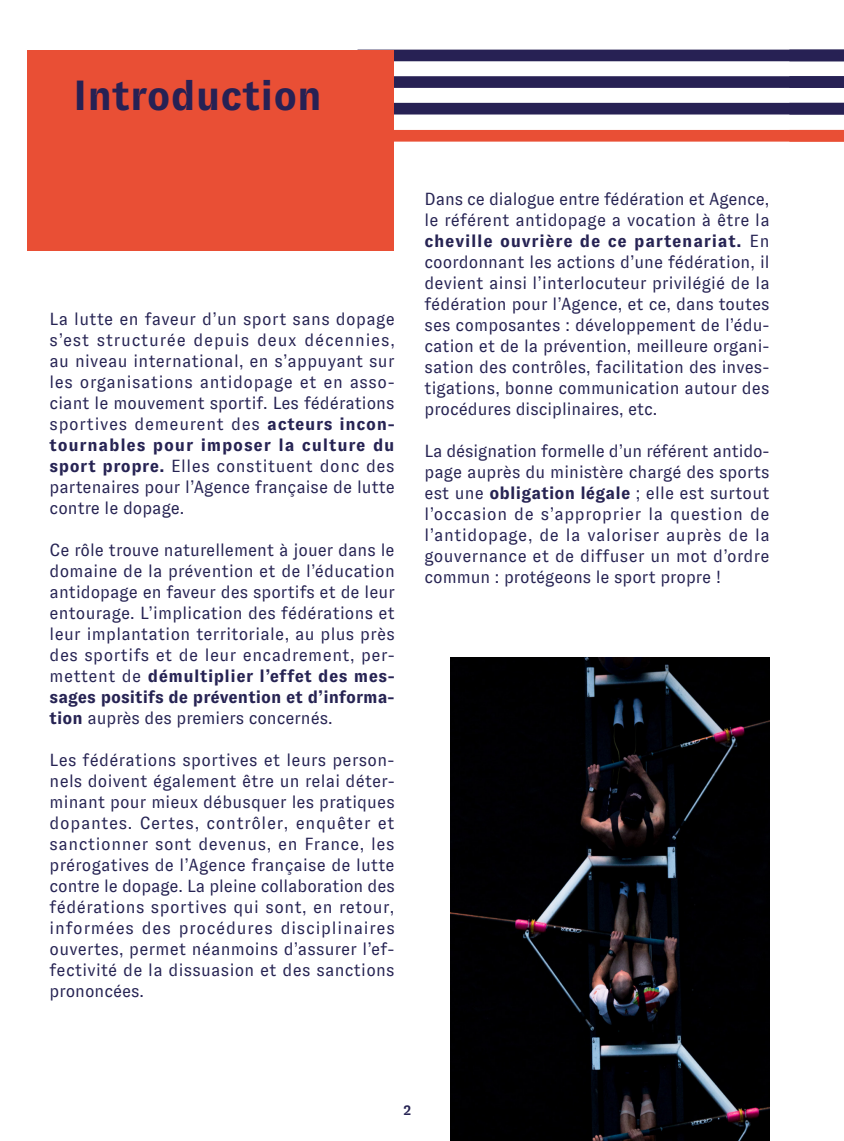
<style>
.page{position:relative;width:844px;height:1141px;background:#fff}
.page>*{position:absolute;margin:0;border:0;box-sizing:border-box;transform-origin:0 0}
.t1{font:700 42px "GT Zirkon";color:#272154}
.t2{font:17.5px/21px "GT Zirkon";letter-spacing:.005em;color:#262353;text-align:justify}
.t3{font:700 14px "GT Zirkon";color:#262353}
.s1{font-weight:700}
</style>
<div class="page">
<div style="left:363px;top:130px;width:480px;height:12px;background:#e94f35"></div>
<div style="left:363px;top:103px;width:480px;height:12px;background:#272154"></div>
<div style="left:363px;top:76px;width:480px;height:12px;background:#272154"></div>
<div style="left:363px;top:50px;width:480px;height:11px;background:#272154"></div>
<div style="left:27px;top:50px;width:367px;height:201px;background:#e94f35"></div>
<svg style="left:783px;top:49px;width:60px;height:93px"></svg>
<img style="left:450px;top:657px;width:318px;height:484px">
<h1 class="t1" style="left:73px;top:73px;width:250px">Introduction</h1>
<p class="t2" style="left:50px;top:309px;width:346px">La lutte en faveur d’un sport sans dopage s’est structurée depuis deux décennies, au niveau international, en s’appuyant sur les organisations antidopage et en asso&shy;ciant le mouvement sportif. Les fédérations sportives demeurent des <span class="s1">acteurs incon&shy;tournables pour imposer la culture du sport propre.</span> Elles constituent donc des partenaires pour l’Agence française de lutte contre le dopage.</p>
<p class="t2" style="left:50px;top:540px;width:346px">Ce rôle trouve naturellement à jouer dans le domaine de la prévention et de l’éducation antidopage en faveur des sportifs et de leur entourage. L’implication des fédérations et leur implantation territoriale, au plus près des sportifs et de leur encadrement, per&shy;mettent de <span class="s1">démultiplier l’effet des mes&shy;sages positifs de prévention et d’informa&shy;tion</span> auprès des premiers concernés.</p>
<p class="t2" style="left:50px;top:750px;width:346px">Les fédérations sportives et leurs person&shy;nels doivent également être un relai déter&shy;minant pour mieux débusquer les pratiques dopantes. Certes, contrôler, enquêter et sanctionner sont devenus, en France, les prérogatives de l’Agence française de lutte contre le dopage. La pleine collaboration des fédérations sportives qui sont, en retour, informées des procédures disciplinaires ouvertes, permet néanmoins d’assurer l’ef&shy;fectivité de la dissuasion et des sanctions prononcées.</p>
<p class="t2" style="left:424px;top:188px;width:346px">Dans ce dialogue entre fédération et Agence, le référent antidopage a vocation à être la <span class="s1">cheville ouvrière de ce partenariat.</span> En coordonnant les actions d’une fédération, il devient ainsi l’interlocuteur privilégié de la fédération pour l’Agence, et ce, dans toutes ses composantes : développement de l’édu&shy;cation et de la prévention, meilleure organi&shy;sation des contrôles, facilitation des inves&shy;tigations, bonne communication autour des procédures disciplinaires, etc.</p>
<p class="t2" style="left:424px;top:440px;width:346px">La désignation formelle d’un référent antido&shy;page auprès du ministère chargé des sports est une <span class="s1">obligation légale</span> ; elle est surtout l’occasion de s’approprier la question de l’antidopage, de la valoriser auprès de la gouvernance et de diffuser un mot d’ordre commun : protégeons le sport propre !</p>
<p class="t3" style="left:403px;top:1102px;width:9px">2</p>
</div>
